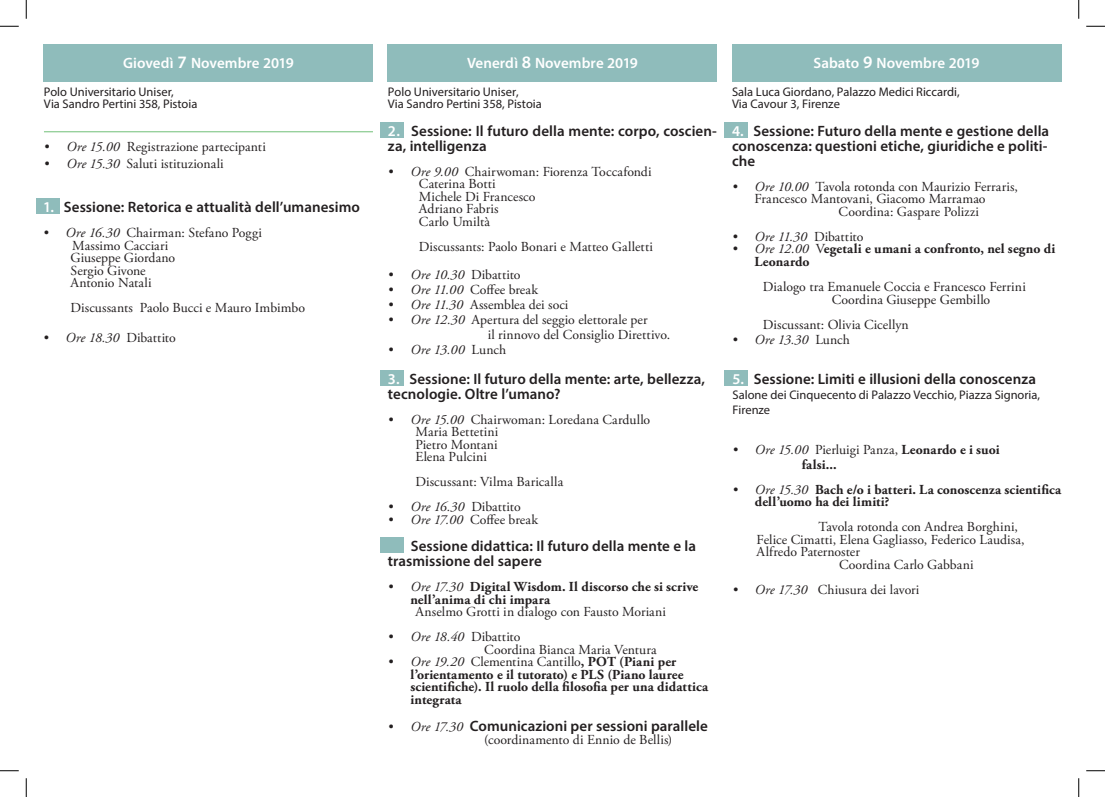
<style>
.page{position:relative;width:1105px;height:797px;background:#fff}
.page>*{position:absolute;margin:0;border:0;box-sizing:border-box;transform-origin:0 0}
.t1{font:600 15px/15px "Myriad Pro";letter-spacing:.005em;color:#231f20}
.t2{font:600 15px "Myriad Pro";letter-spacing:.005em;color:#fff}
.t3{font:13.75px/12.5px "Adobe Garamond Pro";letter-spacing:.005em;color:#231f20}
.t4{font:700 13.75px/12.5px "Adobe Garamond Pro";letter-spacing:.01em;color:#231f20}
.t5{font:italic 13.75px "Adobe Garamond Pro";letter-spacing:.005em;color:#231f20}
.t6{font:12.5px/15px "Myriad Pro";color:#231f20}
.s1{font-size:17.5px}
.s2{font-style:italic}
.s3{color:#fff}
.s4{font-style:normal}
.s5{font-weight:400;font-style:italic}
.s6{font-weight:400}
.s7{font-family:"Adobe Garamond Pro";font-weight:400;font-style:italic;font-size:13.75px}
.s8{font-weight:700}
</style>
<div class="page">
<div style="left:724px;top:122px;width:24px;height:16px;background:#8fbcbb"></div>
<div style="left:724px;top:369px;width:24px;height:16px;background:#8fbcbb"></div>
<div style="left:380px;top:369px;width:24px;height:16px;background:#8fbcbb"></div>
<div style="left:380px;top:122px;width:24px;height:16px;background:#8fbcbb"></div>
<div style="left:36px;top:198px;width:24px;height:16px;background:#8fbcbb"></div>
<div style="left:44px;top:44px;width:329px;height:37px;background:#8fbcbb"></div>
<div style="left:388px;top:44px;width:329px;height:37px;background:#8fbcbb"></div>
<div style="left:732px;top:44px;width:329px;height:37px;background:#8fbcbb"></div>
<hr style="left:44px;top:131px;width:329px;height:1px;background:#8dcc92">
<div style="left:380px;top:536px;width:24px;height:16px;background:#8fbcbb"></div>
<svg style="left:0;top:25px;width:19px;height:2px"></svg>
<svg style="left:1086px;top:25px;width:19px;height:2px"></svg>
<svg style="left:0;top:770px;width:19px;height:1px"></svg>
<svg style="left:1086px;top:770px;width:19px;height:1px"></svg>
<svg style="left:25px;top:0;width:2px;height:19px"></svg>
<svg style="left:25px;top:778px;width:2px;height:19px"></svg>
<svg style="left:1078px;top:0;width:1px;height:19px"></svg>
<svg style="left:1078px;top:778px;width:1px;height:19px"></svg>
<p class="t2" style="left:123px;top:53px;width:172px">Giovedì <span class="s1">7</span> Novembre 2019</p>
<p class="t2" style="left:467px;top:53px;width:172px">Venerdì <span class="s1">8</span> Novembre 2019</p>
<p class="t2" style="left:813px;top:53px;width:167px">Sabato <span class="s1">9</span> Novembre 2019</p>
<p class="t6" style="left:44px;top:84px;width:131px">Polo Universitario Uniser,</p>
<p class="t6" style="left:44px;top:96px;width:155px">Via Sandro Pertini 358, Pistoia</p>
<p class="t3" style="left:44px;top:141px;width:223px"><span class="s2">• Ore 15.00</span> Registrazione partecipanti</p>
<p class="t3" style="left:44px;top:158px;width:181px"><span class="s2">• Ore 15.30</span> Saluti istituzionali</p>
<p class="t1" style="left:43px;top:199px;width:318px"><span class="s3">1.</span> Sessione: Retorica e attualità dell’umanesimo</p>
<p class="t3" style="left:43px;top:227px;width:220px"><span class="s2">• Ore 16.30</span> Chairman: Stefano Poggi</p>
<p class="t3" style="left:72px;top:240px;width:98px">Massimo Cacciari</p>
<p class="t3" style="left:71px;top:252px;width:106px">Giuseppe Giordano</p>
<p class="t3" style="left:71px;top:265px;width:77px">Sergio Givone</p>
<p class="t3" style="left:71px;top:277px;width:83px">Antonio Natali</p>
<p class="t3" style="left:71px;top:302px;width:236px">Discussants Paolo Bucci e Mauro Imbimbo</p>
<p class="t5" style="left:43px;top:330px;width:134px">• Ore 18.30 <span class="s4">Dibattito</span></p>
<p class="t6" style="left:388px;top:84px;width:132px">Polo Universitario Uniser,</p>
<p class="t6" style="left:388px;top:96px;width:155px">Via Sandro Pertini 358, Pistoia</p>
<p class="t1" style="left:388px;top:123px;width:330px"><span class="s3">2.</span> Sessione: Il futuro della mente: corpo, coscien&shy;za, intelligenza</p>
<p class="t3" style="left:388px;top:166px;width:265px"><span class="s2">• Ore 9.00</span> Chairwoman: Fiorenza Toccafondi</p>
<p class="t3" style="left:419px;top:178px;width:78px">Caterina Botti</p>
<p class="t3" style="left:419px;top:191px;width:118px">Michele Di Francesco</p>
<p class="t3" style="left:419px;top:203px;width:81px">Adriano Fabris</p>
<p class="t3" style="left:419px;top:216px;width:73px">Carlo Umiltà</p>
<p class="t3" style="left:419px;top:241px;width:236px">Discussants: Paolo Bonari e Matteo Galletti</p>
<p class="t5" style="left:388px;top:266px;width:134px">• Ore 10.30 <span class="s4">Dibattito</span></p>
<p class="t3" style="left:388px;top:283px;width:152px"><span class="s2">• Ore 11.00</span> Coffee break</p>
<p class="t3" style="left:388px;top:298px;width:182px"><span class="s2">• Ore 11.30</span> Assemblea dei soci</p>
<p class="t3" style="left:388px;top:313px;width:261px"><span class="s2">• Ore 12.30</span> Apertura del seggio elettorale per</p>
<p class="t3" style="left:488px;top:328px;width:184px">il rinnovo del Consiglio Direttivo.</p>
<p class="t5" style="left:388px;top:341px;width:120px">• Ore 13.00 <span class="s4">Lunch</span></p>
<p class="t1" style="left:388px;top:370px;width:319px"><span class="s3">3.</span> Sessione: Il futuro della mente: arte, bellezza, tecnologie. Oltre l’umano?</p>
<p class="t3" style="left:388px;top:413px;width:264px"><span class="s2">• Ore 15.00</span> Chairwoman: Loredana Cardullo</p>
<p class="t3" style="left:415px;top:426px;width:84px">Maria Bettetini</p>
<p class="t3" style="left:415px;top:438px;width:84px">Pietro Montani</p>
<p class="t3" style="left:415px;top:451px;width:73px">Elena Pulcini</p>
<p class="t3" style="left:415px;top:476px;width:149px">Discussant: Vilma Baricalla</p>
<p class="t5" style="left:388px;top:498px;width:134px">• Ore 16.30 <span class="s4">Dibattito</span></p>
<p class="t3" style="left:388px;top:513px;width:152px"><span class="s2">• Ore 17.00</span> Coffee break</p>
<p class="t1" style="left:388px;top:538px;width:310px;text-indent:23px">Sessione didattica: Il futuro della mente e la trasmissione del sapere</p>
<p class="t4" style="left:410px;top:581px;width:289px;text-indent:-22px"><span class="s5">• Ore 17.30</span> Digital Wisdom. Il discorso che si scrive nell’anima di chi impara</p>
<p class="t3" style="left:415px;top:606px;width:252px">Anselmo Grotti in dialogo con Fausto Moriani</p>
<p class="t5" style="left:388px;top:628px;width:134px">• Ore 18.40 <span class="s4">Dibattito</span></p>
<p class="t3" style="left:484px;top:643px;width:174px">Coordina Bianca Maria Ventura</p>
<p class="t4" style="left:410px;top:656px;width:299px;text-indent:-22px"><span class="s5">• Ore 19.20</span> <span class="s6">Clementina Cantillo</span>, POT (Piani per l’orientamento e il tutorato) e PLS (Piano lauree scientifiche). Il ruolo della filosofia per una didattica integrata</p>
<p class="t1" style="left:388px;top:718px;width:321px"><span class="s7">• Ore 17.30</span> Comunicazioni per sessioni parallele</p>
<p class="t3" style="left:484px;top:733px;width:190px">(coordinamento di Ennio de Bellis)</p>
<p class="t6" style="left:732px;top:84px;width:229px">Sala Luca Giordano, Palazzo Medici Riccardi,</p>
<p class="t6" style="left:732px;top:96px;width:109px">Via Cavour 3, Firenze</p>
<p class="t1" style="left:732px;top:123px;width:319px;text-align:justify"><span class="s3">4.</span> Sessione: Futuro della mente e gestione della conoscenza: questioni etiche, giuridiche e politi&shy;che</p>
<p class="t3" style="left:754px;top:181px;width:265px;text-indent:-22px"><span class="s2">• Ore 10.00</span> Tavola rotonda con Maurizio Ferraris,<br>Francesco Mantovani, Giacomo Marramao</p>
<p class="t3" style="left:838px;top:206px;width:142px">Coordina: Gaspare Polizzi</p>
<p class="t5" style="left:732px;top:228px;width:133px">• Ore 11.30 <span class="s4">Dibattito</span></p>
<p class="t4" style="left:754px;top:243px;width:302px;text-indent:-22px"><span class="s5">• Ore 12.00</span> <span class="s6">V</span>egetali e umani a confronto, nel segno di<br>Leonardo</p>
<p class="t3" style="left:763px;top:281px;width:264px">Dialogo tra Emanuele Coccia e Francesco Ferrini</p>
<p class="t3" style="left:832px;top:293px;width:160px">Coordina Giuseppe Gembillo</p>
<p class="t3" style="left:763px;top:318px;width:147px">Discussant: Olivia Cicellyn</p>
<p class="t5" style="left:732px;top:331px;width:120px">• Ore 13.30 <span class="s4">Lunch</span></p>
<p class="t1" style="left:732px;top:371px;width:305px"><span class="s3">5.</span> Sessione: Limiti e illusioni della conoscenza</p>
<p class="t6" style="left:732px;top:387px;width:309px">Salone dei Cinquecento di Palazzo Vecchio, Piazza Signoria,<br>Firenze</p>
<p class="t3" style="left:732px;top:443px;width:269px"><span class="s2">• Ore 15.00</span> Pierluigi Panza, <span class="s8">Leonardo e i suoi</span></p>
<p class="t4" style="left:802px;top:458px;width:36px">falsi...</p>
<p class="t4" style="left:755px;top:483px;width:308px;text-indent:-22px"><span class="s5">• Ore 15.30</span> Bach e/o i batteri. La conoscenza scientifica dell’uomo ha dei limiti?</p>
<p class="t3" style="left:818px;top:521px;width:201px">Tavola rotonda con Andrea Borghini,</p>
<p class="t3" style="left:756px;top:533px;width:270px">Felice Cimatti, Elena Gagliasso, Federico Laudisa,</p>
<p class="t3" style="left:756px;top:546px;width:105px">Alfredo Paternoster</p>
<p class="t3" style="left:839px;top:558px;width:136px">Coordina Carlo Gabbani</p>
<p class="t3" style="left:732px;top:583px;width:188px"><span class="s2">• Ore 17.30</span> Chiusura dei lavori</p>
</div>
